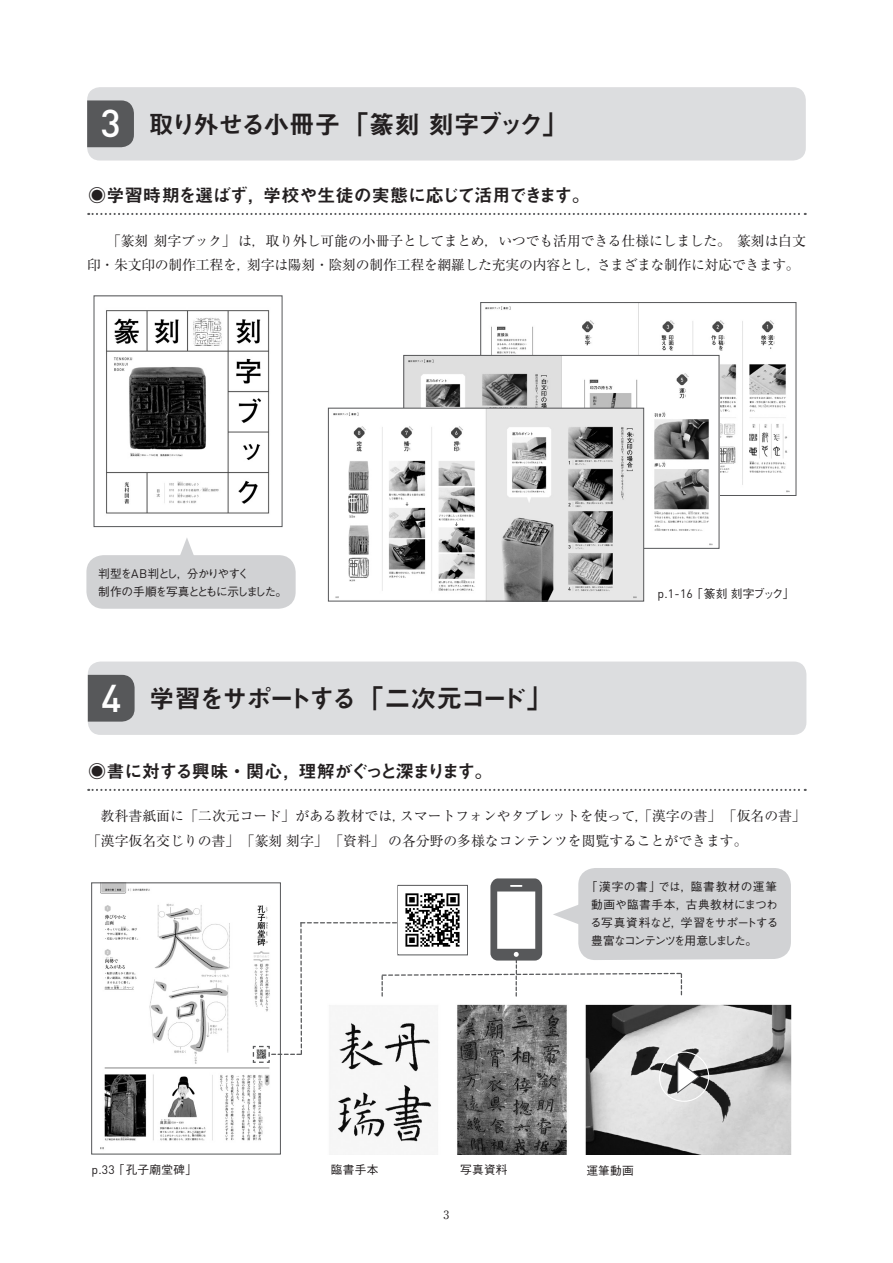
<style>
.page{position:relative;width:893px;height:1263px;background:#fff}
.page>*{position:absolute;margin:0;border:0;box-sizing:border-box;transform-origin:0 0}
.t1{font:500 38.25px "DIN";color:#fff}
.見出し_基本方針_小{font:25.5px "Midashi Go Pro MB31";letter-spacing:-.095em;color:#231f20}
.小出し{font:18px "Midashi Go Pro MB31";letter-spacing:-.01em;color:#231f20}
.小出し-2{font:18px "Midashi Go Pro MB31";letter-spacing:-.075em;color:#231f20}
.本文{font:13.8px/24.5px "Ryumin Pro";color:#231f20}
.cap{font:500 11.7px/18px "Gothic BBB Pr 6";letter-spacing:-.05em;color:#231f20;text-align:justify}
.cap-2{font:500 11.7px "Gothic BBB Pr 6";letter-spacing:-.115em;color:#231f20}
.t2{font:11.55px "Ryumin Pr 6";color:#231f20}
.s1{font-family:"Ryumin Pr 6"}
.s2{font-family:"DIN";font-weight:400;font-size:12.3px}
.s3{font-family:"DIN";font-weight:400;font-size:12.15px}
</style>
<div class="page">
<img style="left:100px;top:885px;width:163px;height:265px">
<div style="left:91px;top:883px;width:190px;height:271px;border:1px solid #57585a"></div>
<div style="left:87px;top:87px;width:719px;height:74px;background:#dcdddf;border-radius:13px"></div>
<svg style="left:87px;top:100px;width:47px;height:47px;background:#5c5d5f"></svg>
<svg style="left:88px;top:213px;width:718px;height:2px"></svg>
<div style="left:88px;top:661px;width:718px;height:74px;background:#dcdddf;border-radius:13px"></div>
<div style="left:88px;top:675px;width:47px;height:47px;background:#57585a"></div>
<svg style="left:88px;top:789px;width:718px;height:2px"></svg>
<div style="left:86px;top:555px;width:210px;height:54px;background:#d1d2d4;border-radius:17px"></div>
<svg style="left:180px;top:538px;width:14px;height:17px"></svg>
<img style="left:106px;top:310px;width:164px;height:204px">
<img style="left:482px;top:304px;width:308px;height:190px">
<div style="left:480px;top:302px;width:316px;height:194px;border:1px solid #57585a"></div>
<img style="left:406px;top:357px;width:311px;height:190px">
<div style="left:404px;top:355px;width:315px;height:194px;border:1px solid #57585a"></div>
<img style="left:333px;top:410px;width:309px;height:189px">
<div style="left:328px;top:408px;width:316px;height:193px;border:1px solid #57585a"></div>
<img style="left:337px;top:1005px;width:455px;height:149px">
<svg style="left:252px;top:868px;width:539px;height:226px"></svg>
<div style="left:659px;top:1052px;width:50px;height:50px;border:1px solid #fff;border-radius:50%"></div>
<img style="left:399px;top:886px;width:67px;height:68px">
<p class="t1" style="left:100px;top:99px;width:22px">3</p>
<p class="見出し_基本方針_小" style="left:148px;top:103px;width:421px">取り外せる小冊子「篆刻 刻字ブック」</p>
<p class="小出し" style="left:88px;top:181px;width:503px">◉学習時期を選ばず，学校や生徒の実態に応じて活用できます。</p>
<p class="本文" style="left:87px;top:227px;width:720px;text-indent:20px"><span class="s1">「</span>篆刻刻字ブック<span class="s1">」</span>は<span class="s1">，</span>取り外し可能の小冊子としてまとめ<span class="s1">，</span>いつでも活用できる仕様にしました<span class="s1">。</span>篆刻は白文印<span class="s1">・</span>朱文印の制作工程を<span class="s1">，</span>刻字は陽刻<span class="s1">・</span>陰刻の制作工程を網羅した充実の内容とし<span class="s1">，</span>さまざまな制作に対応できます<span class="s1">。</span></p>
<p class="cap-2" style="left:98px;top:564px;width:153px">判型を<span class="s2">AB</span>判とし，分かりやすく</p>
<p class="cap-2" style="left:98px;top:582px;width:191px">制作の手順を写真とともに示しました。</p>
<p class="cap" style="left:657px;top:584px;width:139px"><span class="s2">p.</span><span class="s3">1</span><span class="s2">-</span><span class="s3">16</span>「篆刻刻字ブック」</p>
<p class="t1" style="left:101px;top:674px;width:22px">4</p>
<p class="見出し_基本方針_小" style="left:149px;top:678px;width:404px">学習をサポートする「二次元コード」</p>
<p class="小出し-2" style="left:88px;top:757px;width:406px">◉書に対する興味・関心，理解がぐっと深まります。</p>
<p class="本文" style="left:87px;top:803px;width:720px;text-indent:14px">教科書紙面に<span class="s1">「</span>二次元コード<span class="s1">」</span>がある教材では<span class="s1">，</span>スマートフォンやタブレットを使って<span class="s1">‚「</span>漢字の書<span class="s1">」「</span>仮名の書<span class="s1">」「</span>漢字仮名交じりの書<span class="s1">」「</span>篆刻刻字<span class="s1">」「</span>資料<span class="s1">」</span>の各分野の多様なコンテンツを閲覧することができます<span class="s1">。</span></p>
<p class="cap" style="left:590px;top:877px;width:190px;text-indent:-4px">「漢字の書」では，臨書教材の運筆動画や臨書手本，古典教材にまつわる写真資料など，学習をサポートする豊富なコンテンツを用意しました。</p>
<p class="cap" style="left:91px;top:1160px;width:107px"><span class="s2">p.</span><span class="s3">33</span>「孔子廟堂碑」</p>
<p class="cap" style="left:331px;top:1160px;width:49px">臨書手本</p>
<p class="cap" style="left:460px;top:1160px;width:49px">写真資料</p>
<p class="cap" style="left:586px;top:1160px;width:49px">運筆動画</p>
<p class="t2" style="left:443px;top:1206px;width:7px">3</p>
</div>
